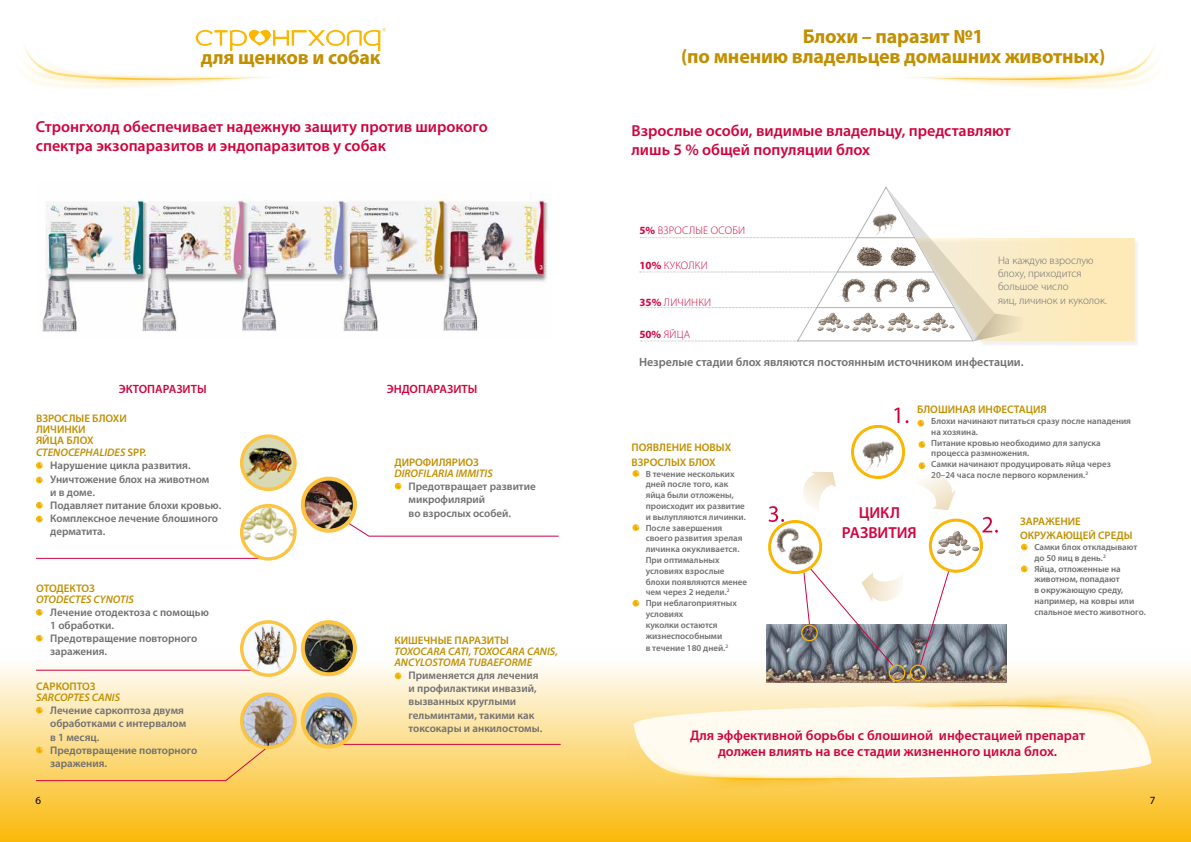
<style>
.page{position:relative;width:1191px;height:842px;background:#fff}
.page>*{position:absolute;margin:0;border:0;box-sizing:border-box;transform-origin:0 0}
.t1{font:700 20px/20px "Myriad Pro";letter-spacing:-.01em;color:#c18f00;text-align:center}
.t2{font:600 16px/19.2px "Myriad Pro";color:#d1033e}
.t3{font:600 14px/16px "Myriad Pro";color:#d1033e;text-align:center}
.t4{font:600 12px "Myriad Pro";color:#706f6f}
.t5{font:600 12px "Myriad Pro";color:#d1033e}
.t6{font:600 11px/13.2px "Myriad Pro";color:#706f6f}
.t7{font:600 11px/11px "Myriad Pro";color:#c18f00}
.t8{font:italic 600 11px/11px "Myriad Pro";color:#c18f00}
.t9{font:300 11px/13.2px "Myriad Pro";color:#706f6f}
.t10{font:300 11px "Myriad Pro";letter-spacing:.02em;color:#d1033e}
.t11{font:11px "Myriad Pro";color:#000}
.t12{font:600 9px/10.8px "Myriad Pro";color:#706f6f}
.s1{font-style:italic;color:#c18f00}
.s2{color:#c18f00}
.s3{font-weight:700}
</style>
<div class="page">
<div style="left:0;top:649px;width:1191px;height:193px;background:linear-gradient(to bottom,#feffff,#fab90a)"></div>
<hr style="left:36px;top:558px;width:226px;height:1px;background:#d1033e">
<svg style="left:334px;top:510px;width:225px;height:27px"></svg>
<hr style="left:36px;top:670px;width:226px;height:1px;background:#d1033e">
<hr style="left:334px;top:744px;width:226px;height:1px;background:#d1033e">
<img style="left:42px;top:194px;width:509px;height:138px">
<img style="left:303px;top:694px;width:52px;height:53px;border-radius:26px">
<div style="left:301px;top:692px;width:56px;height:57px;border:4px solid #fcc443;border-radius:50%"></div>
<img style="left:303px;top:479px;width:52px;height:52px;border-radius:26px">
<div style="left:301px;top:477px;width:56px;height:56px;border:4px solid #fcc443;border-radius:50%"></div>
<img style="left:242px;top:436px;width:53px;height:53px;border-radius:27px">
<div style="left:240px;top:434px;width:57px;height:57px;border:3px solid #fcc443;border-radius:50%"></div>
<img style="left:242px;top:506px;width:53px;height:52px">
<div style="left:240px;top:504px;width:57px;height:57px;border:3px solid #fcc443;border-radius:50%"></div>
<img style="left:242px;top:622px;width:53px;height:53px;border-radius:27px">
<div style="left:240px;top:620px;width:57px;height:57px;border:3px solid #fcc443;border-radius:50%"></div>
<img style="left:242px;top:694px;width:53px;height:53px;border-radius:27px">
<div style="left:240px;top:692px;width:57px;height:57px;border:3px solid #fcc443;border-radius:50%"></div>
<img style="left:303px;top:622px;width:52px;height:52px;border-radius:26px">
<div style="left:301px;top:620px;width:56px;height:56px;border:4px solid #fcc443;border-radius:50%"></div>
<svg style="left:982px;top:517px;width:16px;height:16px"></svg>
<svg style="left:769px;top:506px;width:15px;height:14px"></svg>
<svg style="left:894px;top:408px;width:6px;height:8px"></svg>
<img style="left:851px;top:416px;width:69px;height:63px">
<img style="left:766px;top:624px;width:240px;height:59px">
<svg style="left:803px;top:472px;width:33px;height:39px"></svg>
<div style="left:915px;top:239px;width:224px;height:108px;background:#000;opacity:.21"></div>
<svg style="left:639px;top:187px;width:495px;height:155px"></svg>
<hr style="left:857px;top:237px;width:57px;height:1px;background:#b3b2b2">
<hr style="left:837px;top:272px;width:97px;height:1px;background:#b3b2b2">
<hr style="left:817px;top:307px;width:137px;height:1px;background:#b3b2b2">
<svg style="left:904px;top:39px;width:253px;height:46px"></svg>
<svg style="left:21px;top:28px;width:365px;height:57px"></svg>
<svg style="left:36px;top:462px;width:7px;height:7px"></svg>
<svg style="left:36px;top:477px;width:7px;height:6px"></svg>
<svg style="left:36px;top:502px;width:7px;height:7px"></svg>
<svg style="left:38px;top:503px;width:4px;height:4px"></svg>
<svg style="left:36px;top:516px;width:7px;height:6px"></svg>
<svg style="left:36px;top:609px;width:7px;height:7px"></svg>
<svg style="left:38px;top:610px;width:4px;height:4px"></svg>
<svg style="left:36px;top:635px;width:7px;height:6px"></svg>
<svg style="left:36px;top:707px;width:7px;height:7px"></svg>
<svg style="left:38px;top:708px;width:4px;height:4px"></svg>
<svg style="left:36px;top:746px;width:233px;height:65px;background:#facc5c"></svg>
<svg style="left:395px;top:483px;width:6px;height:6px"></svg>
<svg style="left:395px;top:672px;width:6px;height:7px"></svg>
<svg style="left:396px;top:674px;width:5px;height:4px"></svg>
<svg style="left:632px;top:470px;width:7px;height:7px"></svg>
<svg style="left:634px;top:471px;width:5px;height:4px"></svg>
<svg style="left:919px;top:568px;width:31px;height:98px"></svg>
<svg style="left:930px;top:520px;width:51px;height:51px"></svg>
<div style="left:929px;top:519px;width:54px;height:54px;border:3px solid #fab600;border-radius:50%"></div>
<img style="left:934px;top:529px;width:46px;height:28px">
<div style="left:909px;top:664px;width:17px;height:17px;border:1px solid #fab600;border-radius:50%"></div>
<svg style="left:803px;top:571px;width:100px;height:96px"></svg>
<div style="left:801px;top:624px;width:17px;height:17px;border:1px solid #fab600;border-radius:50%"></div>
<div style="left:888px;top:664px;width:17px;height:17px;border:1px solid #fab600;border-radius:50%"></div>
<svg style="left:769px;top:521px;width:51px;height:52px"></svg>
<div style="left:768px;top:520px;width:54px;height:54px;border:3px solid #fab600;border-radius:50%"></div>
<img style="left:783px;top:540px;width:36px;height:31px">
<img style="left:768px;top:520px;width:39px;height:39px">
<svg style="left:632px;top:524px;width:7px;height:7px"></svg>
<svg style="left:634px;top:525px;width:5px;height:4px"></svg>
<svg style="left:632px;top:600px;width:7px;height:6px"></svg>
<svg style="left:634px;top:601px;width:5px;height:4px"></svg>
<svg style="left:917px;top:420px;width:7px;height:6px"></svg>
<svg style="left:919px;top:421px;width:5px;height:4px"></svg>
<svg style="left:918px;top:441px;width:7px;height:7px"></svg>
<svg style="left:920px;top:442px;width:5px;height:4px"></svg>
<svg style="left:914px;top:463px;width:42px;height:47px"></svg>
<svg style="left:1021px;top:544px;width:6px;height:6px"></svg>
<svg style="left:1021px;top:566px;width:6px;height:6px"></svg>
<img style="left:626px;top:687px;width:183px;height:113px">
<img style="left:809px;top:687px;width:353px;height:113px">
<svg style="left:637px;top:705px;width:510px;height:106px"></svg>
<h1 class="t1" style="left:201px;top:48px;width:181px">для щенков и собак</h1>
<h1 class="t1" style="left:681px;top:27px;width:425px">Блохи – паразит №1<br>(по мнению владельцев домашних животных)</h1>
<h2 class="t2" style="left:36px;top:117px;width:453px">Стронгхолд обеспечивает надежную защиту против широкого спектра экзопаразитов и эндопаразитов у собак</h2>
<h2 class="t2" style="left:631px;top:121px;width:381px">Взрослые особи, видимые владельцу, представляют лишь 5 % общей популяции блох</h2>
<h3 class="t5" style="left:119px;top:382px;width:89px">ЭКТОПАРАЗИТЫ</h3>
<h3 class="t5" style="left:387px;top:382px;width:92px">ЭНДОПАРАЗИТЫ</h3>
<p class="t7" style="left:36px;top:413px;width:92px">ВЗРОСЛЫЕ БЛОХИ<br>ЛИЧИНКИ<br>ЯЙЦА БЛОХ</p>
<p class="t6" style="left:50px;top:446px;width:173px;text-indent:-14px"><span class="s1">CTENOCEPHALIDES</span> <span class="s2">SPP.<br></span>Нарушение цикла развития.<br>Уничтожение блох на животном<br>и в доме.<br>Подавляет питание блохи кровью.<br>Комплексное лечение блошиного дерматита.</p>
<p class="t7" style="left:394px;top:457px;width:86px">ДИРОФИЛЯРИОЗ</p>
<p class="t8" style="left:394px;top:468px;width:100px">DIROFILARIA IMMITIS</p>
<p class="t6" style="left:408px;top:480px;width:129px">Предотвращает развитие микрофилярий<br>во взрослых особей.</p>
<p class="t7" style="left:36px;top:583px;width:60px">ОТОДЕКТОЗ</p>
<p class="t8" style="left:36px;top:594px;width:99px">OTODECTES CYNOTIS</p>
<p class="t6" style="left:50px;top:606px;width:160px">Лечение отодектоза с помощью<br>1 обработки.<br>Предотвращение повторного заражения.</p>
<p class="t7" style="left:36px;top:681px;width:61px">САРКОПТОЗ</p>
<p class="t8" style="left:36px;top:692px;width:86px">SARCOPTES CANIS</p>
<p class="t6" style="left:50px;top:704px;width:149px">Лечение саркоптоза двумя обработками с интервалом<br>в 1 месяц.<br>Предотвращение повторного заражения.</p>
<p class="t7" style="left:394px;top:635px;width:116px">КИШЕЧНЫЕ ПАРАЗИТЫ</p>
<p class="t8" style="left:394px;top:646px;width:165px">TOXOCARA CATI, TOXOCARA CANIS,<br>ANCYLOSTOMA TUBAEFORME</p>
<p class="t6" style="left:408px;top:669px;width:135px">Применяется для лечения и профилактики инвазий, вызванных круглыми гельминтами, такими как токсокары и анкилостомы.</p>
<p class="t10" style="left:639px;top:224px;width:107px"><span class="s3">5%</span> ВЗРОСЛЫЕ ОСОБИ</p>
<p class="t10" style="left:639px;top:260px;width:70px"><span class="s3">10%</span> КУКОЛКИ</p>
<p class="t10" style="left:639px;top:296px;width:73px"><span class="s3">35%</span> ЛИЧИНКИ</p>
<p class="t10" style="left:639px;top:329px;width:52px"><span class="s3">50%</span> ЯЙЦА</p>
<p class="t9" style="left:998px;top:254px;width:110px">На каждую взрослую блоху, приходится большое число<br>яиц, личинок и куколок.</p>
<h3 class="t4" style="left:639px;top:355px;width:386px">Незрелые стадии блох являются постоянным источником инфестации.</h3>
<p class="t7" style="left:917px;top:404px;width:131px">БЛОШИНАЯ ИНФЕСТАЦИЯ</p>
<p class="t12" style="left:931px;top:416px;width:201px">Блохи начинают питаться сразу после нападения на хозяина.<br>Питание кровью необходимо для запуска процесса размножения.<br>Самки начинают продуцировать яйца через 20–24 часа после первого кормления.<sup>2</sup></p>
<p class="t7" style="left:1020px;top:514px;width:114px;line-height:14.4px">ЗАРАЖЕНИЕ<br>ОКРУЖАЮЩЕЙ СРЕДЫ</p>
<p class="t12" style="left:1034px;top:542px;width:113px">Самки блох откладывают до 50 яиц в день.<sup>2<br></sup>Яйца, отложенные на животном, попадают<br>в окружающую среду, например, на ковры или спальное место животного.</p>
<p class="t7" style="left:631px;top:441px;width:101px;line-height:14.4px">ПОЯВЛЕНИЕ НОВЫХ<br>ВЗРОСЛЫХ БЛОХ</p>
<p class="t12" style="left:645px;top:468px;width:103px">В течение нескольких дней после того, как яйца были отложены, происходит их развитие и вылупляются личинки.<br>После завершения своего развития зрелая личинка окукливается.<br>При оптимальных условиях взрослые блохи появляются менее чем через 2 недели.<sup>2<br></sup>При неблагоприятных условиях<br>куколки остаются жизнеспособными</p>
<p class="t12" style="left:645px;top:642px;width:84px">в течение 180 дней.<sup>2</sup></p>
<h2 class="t2" style="left:842px;top:504px;width:76px;text-align:center">ЦИКЛ<br>РАЗВИТИЯ</h2>
<h3 class="t3" style="left:690px;top:727px;width:396px">Для эффективной борьбы с блошиной инфестацией препарат должен влиять на все стадии жизненного цикла блох.</h3>
<p class="t11" style="left:36px;top:794px;width:7px">6</p>
<p class="t11" style="left:1149px;top:794px;width:7px">7</p>
</div>
